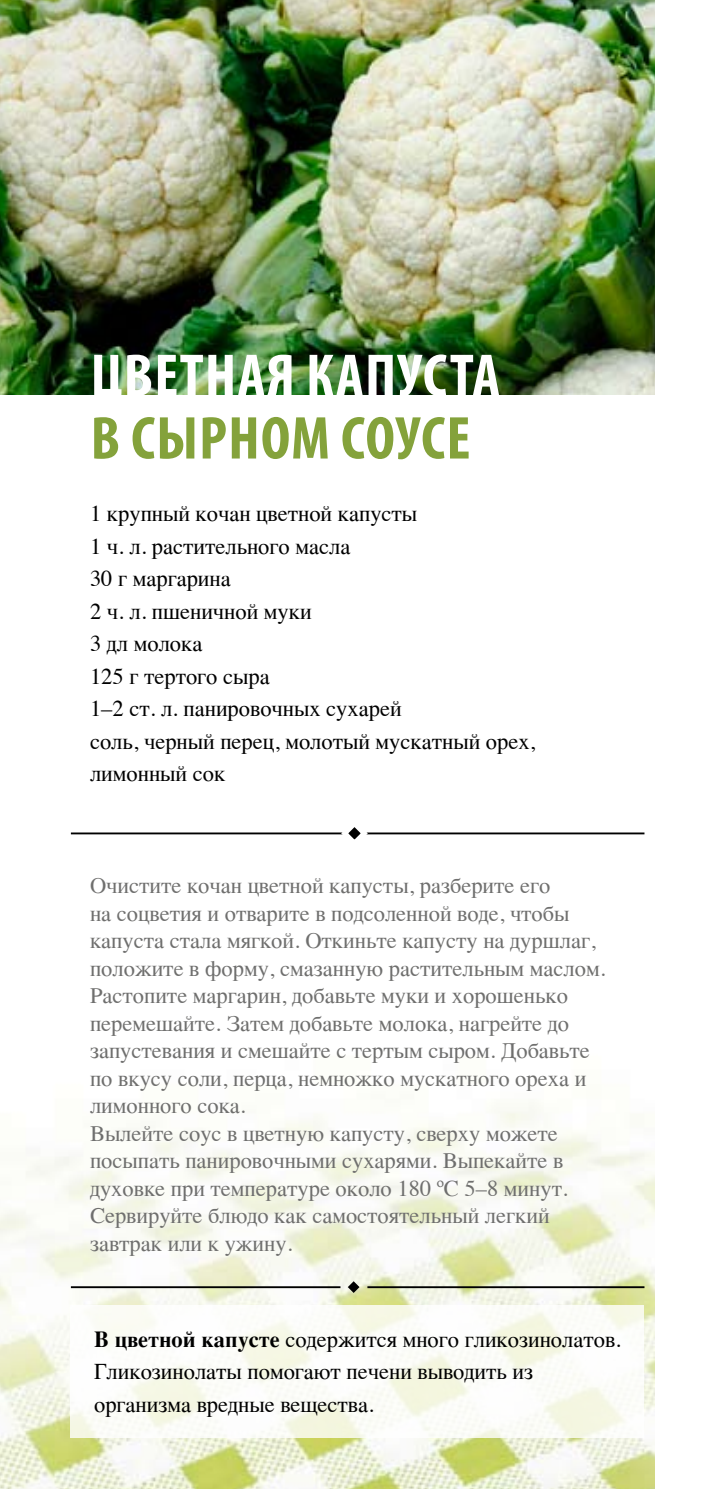
<style>
.page{position:relative;width:709px;height:1489px;background:#fff}
.page>*{position:absolute;margin:0;border:0;box-sizing:border-box;transform-origin:0 0}
.t1{font:700 condensed 61px "Myriad Pro";letter-spacing:.02em;color:#fff}
.t2{font:700 condensed 61px "Myriad Pro";letter-spacing:.02em;color:#84a23b}
.t3{font:22.5px/27.5px "Times";color:#6f6f6e}
.t4{font:22.5px/32.5px "Times";color:#000}
.s1{font-weight:700}
</style>
<div class="page">
<img style="left:0;top:1102px;width:655px;height:386px">
<img style="left:0;top:0;width:655px;height:394px">
<hr style="left:71px;top:832px;width:573px;height:2px;background:#000">
<svg style="left:337px;top:827px;width:34px;height:13px"></svg>
<svg style="left:70px;top:1304px;width:573px;height:133px"></svg>
<hr style="left:71px;top:1286px;width:269px;height:1px;background:#000">
<svg style="left:348px;top:1281px;width:11px;height:11px"></svg>
<hr style="left:367px;top:1286px;width:277px;height:1px;background:#000">
<h1 class="t1" style="left:91px;top:337px;width:411px">Цветная капуста</h1>
<h1 class="t2" style="left:91px;top:400px;width:381px">в сырном соусе</h1>
<p class="t4" style="left:90px;top:495px;width:447px">1 крупный кочан цветной капусты<br>1 ч. л. растительного масла<br>30 г маргарина<br>2 ч. л. пшеничной муки<br>3 дл молока<br>125 г тертого сыра<br>1–2 ст. л. панировочных сухарей<br>соль, черный перец, молотый мускатный орех, лимонный сок</p>
<p class="t3" style="left:90px;top:870px;width:517px">Очистите кочан цветной капусты, разберите его<br>на соцветия и отварите в подсоленной воде, чтобы капуста стала мягкой. Откиньте капусту на дуршлаг, положите в форму, смазанную растительным маслом.<br>Растопите маргарин, добавьте муки и хорошенько перемешайте. Затем добавьте молока, нагрейте до запустевания и смешайте с тертым сыром. Добавьте по вкусу соли, перца, немножко мускатного ореха и лимонного сока.<br>Вылейте соус в цветную капусту, сверху можете посыпать панировочными сухарями. Выпекайте в духовке при температуре около 180 ºC 5–8 минут.<br>Сервируйте блюдо как самостоятельный легкий завтрак или к ужину.</p>
<p class="t4" style="left:94px;top:1320px;width:528px"><span class="s1">В цветной капусте</span> содержится много гликозинолатов.<br>Гликозинолаты помогают печени выводить из организма вредные вещества.</p>
</div>
